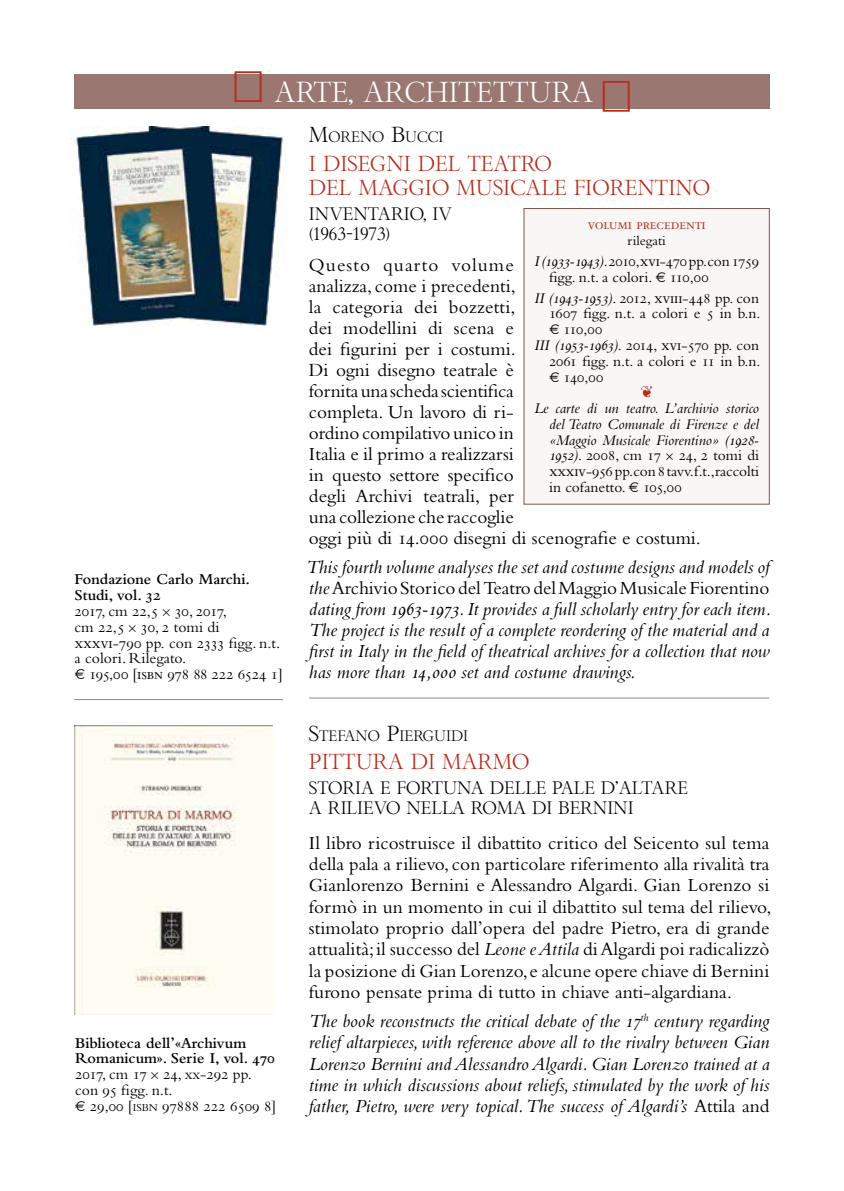
<style>
.page{position:relative;width:844px;height:1191px;background:#fff}
.page>*{position:absolute;margin:0;border:0;box-sizing:border-box;transform-origin:0 0}
.t1{font:38.5px "Fleurons";color:#ba2c1b}
.t2{font:28px "Bembo Titling MT Std";color:#fff}
.t3{font:21px/23.6px "Bembo Titling MT Std";color:#ba2c1b}
.t4{font:19.25px/21px "Bembo Std";letter-spacing:.005em;color:#000}
.t5{font:italic 19.25px/21px "Bembo Std";color:#000;text-align:justify}
.t6{font:17.5px/20.1px "Bembo Titling MT Std";color:#000}
.t7{font:15.75px/15.9px "Bembo Std";letter-spacing:-.005em;color:#000}
.t8{font:600 15.75px/15.8px "Bembo Std";color:#000}
.t9{font:15.75px "Bembo Cost";color:#000}
.t10{font:italic 15.4px/15.8px "Bembo Std";color:#000;text-align:justify}
.t11{font:15.4px "Bembo Std";letter-spacing:-.01em;color:#000}
.t12{font:15.4px/15.8px "Bembo Std";letter-spacing:-.03em;color:#000}
.t13{font:15.4px "Bembo Std";letter-spacing:-.02em;color:#ba2c1b}
.t14{font:14.7px "Bembo Titling MT Std";color:#000}
.t15{font:14px "Bembo Std";color:#000}
.s1{font-family:"Fleurons";font-size:38.5px;color:#ba2c1b}
.s2{font-size:21px}
.s3{font-style:normal}
.s4{font-style:italic}
.s5{font-family:"Bembo Cost"}
.s6{font-family:"Bembo Cost";font-style:normal}
.s7{font-weight:600}
.s8{font-weight:400}
.s9{font-family:"Bembo Cost";font-weight:400}
.s10{font-size:11.03px}
</style>
<div class="page">
<div style="left:74px;top:74px;width:695px;height:35px;background:#9a7771"></div>
<hr style="left:309px;top:697px;width:460px;height:1px;background:#87888a">
<img style="left:71px;top:127px;width:214px;height:198px">
<hr style="left:74px;top:699px;width:209px;height:1px;background:#87888a">
<img style="left:74px;top:725px;width:199px;height:290px">
<div style="left:524px;top:208px;width:245px;height:296px;background:#f9f7f6"></div>
<h2 class="t2" style="left:233px;top:75px;width:362px"><span class="s1">)</span> ARTE, ARCHITETTURA</h2>
<p class="t14" style="left:309px;top:128px;width:136px"><span class="s2">M</span>ORENO <span class="s2">B</span>UCCI</p>
<p class="t3" style="left:309px;top:151px;width:402px">I DISEGNI DEL TEATRO<br>DEL MAGGIO MUSICALE FIORENTINO</p>
<p class="t6" style="left:309px;top:203px;width:145px">INVENTARIO, IV (1963-1973)</p>
<p class="t4" style="left:309px;top:254px;width:393px">Questo quarto volume<br>analizza, come i precedenti,<br>la categoria dei bozzetti,<br>dei modellini di scena e<br>dei figurini per i costumi.<br>Di ogni disegno teatrale è<br>fornita una scheda scientifica<br>completa. Un lavoro di ri-<br>ordino compilativo unico in<br>Italia e il primo a realizzarsi<br>in questo settore specifico<br>degli Archivi teatrali, per<br>una collezione che raccoglie<br>oggi più di 14.000 disegni di scenografie e costumi.</p>
<p class="t5" style="left:306px;top:556px;width:466px">This fourth volume analyses the set and costume designs and models of the <span class="s3">Archivio Storico del Teatro del Maggio Musicale Fiorentino </span>dating from 1963-1973. It provides a full scholarly entry for each item.<br>The project is the result of a complete reordering of the material and a first in Italy in the field of theatrical archives for a collection that now has more than 14,000 set and costume drawings.</p>
<h1 class="t1" style="left:631px;top:117px;width:32px;rotate:-180deg">)</h1>
<p class="t13" style="left:587px;top:215px;width:120px">volumi precedenti</p>
<p class="t15" style="left:627px;top:233px;width:40px">rilegati</p>
<p class="t12" style="left:549px;top:253px;width:211px;text-indent:-15px"><span class="s4">I (1933-1943).</span>2010,xvi-470 pp.con 1759 figg. n.t. a colori. <span class="s5">√</span> 110,00</p>
<p class="t11" style="left:534px;top:289px;width:226px"><span class="s4">II (1943-1953)</span>. 2012, xviii-448 pp. con</p>
<p class="t11" style="left:549px;top:304px;width:213px">1607 figg. n.t. a colori e 5 in b.n.</p>
<p class="t11" style="left:549px;top:320px;width:55px"><span class="s5">√</span> 110,00</p>
<p class="t11" style="left:534px;top:336px;width:226px"><span class="s4">III (1953-1963)</span>. 2014, xvi-570 pp. con</p>
<p class="t11" style="left:549px;top:352px;width:213px">2061 figg. n.t. a colori e 11 in b.n.</p>
<p class="t11" style="left:549px;top:368px;width:56px"><span class="s5">√</span> 140,00</p>
<p class="t10" style="left:549px;top:400px;width:211px;text-indent:-15px">Le carte di un teatro. L’archivio storico del Teatro Comunale di Firenze e del «Maggio Musicale Fiorentino» (1928- 1952)<span class="s3">. 2008, cm 17</span> <span class="s6">¥</span> <span class="s3">24, 2 tomi di xxxiv-956 pp.con 8 tavv.f.t.,raccolti in cofanetto.</span> <span class="s6">√</span> <span class="s3">105,00</span></p>
<p class="t7" style="left:74px;top:571px;width:210px"><span class="s7">Fondazione Carlo Marchi.<br>Studi, vol. 32<br></span>2017, cm 22,5 <span class="s5">¥</span> 30, 2017,<br>cm 22,5 <span class="s5">¥</span> 30, 2 tomi di xxxvi-790 pp. con 2333 figg. n.t. a colori. Rilegato.<br><span class="s5">√</span> 195,00 [isbn 978 88 222 6524 1]</p>
<p class="t8" style="left:75px;top:1035px;width:201px">Biblioteca dell’«Archivum<br>Romanicum». Serie I, vol. 470<br><span class="s8">2017, cm 17</span> <span class="s9">¥</span> <span class="s8">24, xx-292 pp. con 95 figg. n.t.</span></p>
<p class="t9" style="left:75px;top:1096px;width:203px">√ 29,00 [<span class="s10">isbn</span> 97888 222 6509 8]</p>
<p class="t14" style="left:309px;top:726px;width:161px"><span class="s2">S</span>TEFANO <span class="s2">P</span>IERGUIDI</p>
<p class="t3" style="left:309px;top:749px;width:222px">PITTURA DI MARMO</p>
<p class="t6" style="left:309px;top:778px;width:380px">STORIA E FORTUNA DELLE PALE D’ALTARE<br>A RILIEVO NELLA ROMA DI BERNINI</p>
<p class="t4" style="left:309px;top:831px;width:464px;text-align:justify">Il libro ricostruisce il dibattito critico del Seicento sul tema della pala a rilievo, con particolare riferimento alla rivalità tra Gianlorenzo Bernini e Alessandro Algardi. Gian Lorenzo si formò in un momento in cui il dibattito sul tema del rilievo, stimolato proprio dall’opera del padre Pietro, era di grande attualità; il successo del <span class="s4">Leone e Attila</span> di Algardi poi radicalizzò la posizione di Gian Lorenzo, e alcune opere chiave di Bernini furono pensate prima di tutto in chiave anti-algardiana.</p>
<p class="t5" style="left:309px;top:1009px;width:462px">The book reconstructs the critical debate of the 17<sup>th</sup> century regarding relief altarpieces, with reference above all to the rivalry between Gian Lorenzo Bernini and Alessandro Algardi. Gian Lorenzo trained at a time in which discussions about reliefs, stimulated by the work of his father, Pietro, were very topical. The success of Algardi’s <span class="s3">Attila and</span></p>
</div>
